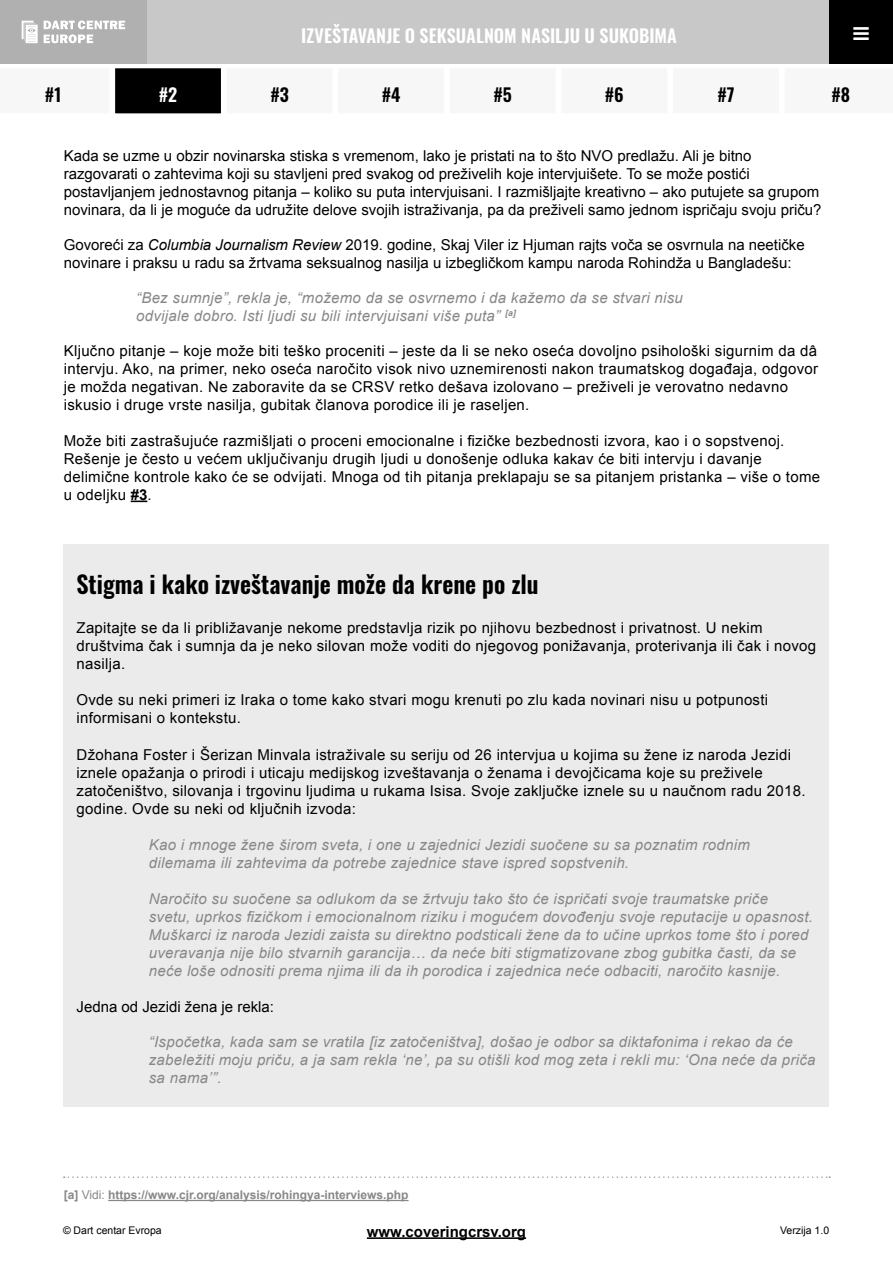
<style>
.page{position:relative;width:893px;height:1263px;background:#fff}
.page>*{position:absolute;margin:0;border:0;box-sizing:border-box;transform-origin:0 0}
.t1{font:600 24px "Oswald";color:#000}
.t2{font:600 18px "Oswald";color:#fff}
.t3{font:600 18px "Oswald";color:#000}
.t4{font:15px/18px "Arial";letter-spacing:.02em;color:#000}
.t5{font:italic 15px/18px "Arial";letter-spacing:.02em;color:#878787}
.t6{font:15px/18px "Arial";color:#000}
.t7{font:700 15px "Arial";color:#000}
.t8{font:700 12px "Arial";color:#878787}
.t9{font:10.5px "Arial";color:#000}
.s1{font-style:italic}
.s2{font-weight:700}
.s3{font-weight:400}
</style>
<div class="page">
<svg style="left:131px;top:500px;width:16px;height:2px"></svg>
<div style="left:64px;top:544px;width:765px;height:562px;background:#ebebeb"></div>
<div style="left:336px;top:66px;width:110px;height:50px;background:#f7f7f7"></div>
<div style="left:671px;top:66px;width:110px;height:50px;background:#f7f7f7"></div>
<div style="left:113px;top:66px;width:110px;height:50px;background:#000"></div>
<div style="left:111px;top:64px;width:114px;height:54px;border:4px solid #fff"></div>
<div style="left:448px;top:66px;width:110px;height:50px;background:#f7f7f7"></div>
<div style="left:224px;top:66px;width:111px;height:50px;background:#f7f7f7"></div>
<div style="left:559px;top:66px;width:110px;height:50px;background:#f7f7f7"></div>
<hr style="left:108px;top:1200px;width:301px;height:1px;background:#878787">
<svg style="left:64px;top:1176px;width:766px;height:2px"></svg>
<hr style="left:367px;top:1237px;width:159px;height:2px;background:#000">
<div style="left:0;top:0;width:893px;height:64px;background:#c8c8c8"></div>
<div style="left:0;top:0;width:147px;height:64px;background:#b0b0b0"></div>
<svg style="left:44px;top:21px;width:81px;height:22px"></svg>
<svg style="left:22px;top:21px;width:16px;height:22px"></svg>
<div style="left:829px;top:0;width:64px;height:64px;background:#000"></div>
<p class="t2" style="left:301px;top:19px;width:377px">IZVEŠTAVANJE O SEKSUALNOM NASILJU U SUKOBIMA</p>
<p class="t3" style="left:45px;top:78px;width:18px">#1</p>
<p class="t2" style="left:159px;top:78px;width:20px">#2</p>
<p class="t3" style="left:270px;top:78px;width:20px">#3</p>
<p class="t3" style="left:382px;top:78px;width:20px">#4</p>
<p class="t3" style="left:493px;top:78px;width:20px">#5</p>
<p class="t3" style="left:605px;top:78px;width:20px">#6</p>
<p class="t3" style="left:717px;top:78px;width:19px">#7</p>
<p class="t3" style="left:831px;top:78px;width:20px">#8</p>
<p class="t6" style="left:64px;top:147px;width:759px">Kada se uzme u obzir novinarska stiska s vremenom, lako je pristati na to što NVO predlažu. Ali je bitno razgovarati o zahtevima koji su stavljeni pred svakog od preživelih koje intervjuišete. To se može postići postavljanjem jednostavnog pitanja – koliko su puta intervjuisani. I razmišljajte kreativno – ako putujete sa grupom novinara, da li je moguće da udružite delove svojih istraživanja, pa da preživeli samo jednom ispričaju svoju priču?</p>
<p class="t6" style="left:64px;top:236px;width:742px">Govoreći za <span class="s1">Columbia Journalism Review</span> 2019. godine, Skaj Viler iz Hjuman rajts voča se osvrnula na neetičke novinare i praksu u radu sa žrtvama seksualnog nasilja u izbegličkom kampu naroda Rohindža u Bangladešu:</p>
<p class="t5" style="left:136px;top:289px;width:548px">“Bez sumnje”, rekla je, “možemo da se osvrnemo i da kažemo da se stvari nisu odvijale dobro. Isti ljudi su bili intervjuisani više puta” <sup>[a]</sup></p>
<p class="t4" style="left:64px;top:342px;width:756px">Ključno pitanje – koje može biti teško proceniti – jeste da li se neko oseća dovoljno psihološki sigurnim da dâ intervju. Ako, na primer, neko oseća naročito visok nivo uznemirenosti nakon traumatskog događaja, odgovor je možda negativan. Ne zaboravite da se CRSV retko dešava izolovano – preživeli je verovatno nedavno iskusio i druge vrste nasilja, gubitak članova porodice ili je raseljen.</p>
<p class="t4" style="left:64px;top:432px;width:758px">Može biti zastrašujuće razmišljati o proceni emocionalne i fizičke bezbednosti izvora, kao i o sopstvenoj.<br>Rešenje je često u većem uključivanju drugih ljudi u donošenje odluka kakav će biti intervju i davanje delimične kontrole kako će se odvijati. Mnoga od tih pitanja preklapaju se sa pitanjem pristanka – više o tome u odeljku <span class="s2">#3</span>.</p>
<h1 class="t1" style="left:77px;top:563px;width:464px">Stigma i kako izveštavanje može da krene po zlu</h1>
<p class="t4" style="left:77px;top:619px;width:741px">Zapitajte se da li približavanje nekome predstavlja rizik po njihovu bezbednost i privatnost. U nekim društvima čak i sumnja da je neko silovan može voditi do njegovog ponižavanja, proterivanja ili čak i novog nasilja.</p>
<p class="t4" style="left:77px;top:691px;width:693px">Ovde su neki primeri iz Iraka o tome kako stvari mogu krenuti po zlu kada novinari nisu u potpunosti informisani o kontekstu.</p>
<p class="t4" style="left:77px;top:745px;width:730px">Džohana Foster i Šerizan Minvala istraživale su seriju od 26 intervjua u kojima su žene iz naroda Jezidi iznele opažanja o prirodi i uticaju medijskog izveštavanja o ženama i devojčicama koje su preživele zatočeništvo, silovanja i trgovinu ljudima u rukama Isisa. Svoje zaključke iznele su u naučnom radu 2018. godine. Ovde su neki od ključnih izvoda:</p>
<p class="t5" style="left:149px;top:835px;width:602px">Kao i mnoge žene širom sveta, i one u zajednici Jezidi suočene su sa poznatim rodnim dilemama ili zahtevima da potrebe zajednice stave ispred sopstvenih.</p>
<p class="t5" style="left:149px;top:889px;width:666px">Naročito su suočene sa odlukom da se žrtvuju tako što će ispričati svoje traumatske priče svetu, uprkos fizičkom i emocionalnom riziku i mogućem dovođenju svoje reputacije u opasnost.<br>Muškarci iz naroda Jezidi zaista su direktno podsticali žene da to učine uprkos tome što i pored uveravanja nije bilo stvarnih garancija… da neće biti stigmatizovane zbog gubitka časti, da se neće loše odnositi prema njima ili da ih porodica i zajednica neće odbaciti, naročito kasnije.</p>
<p class="t6" style="left:77px;top:997px;width:199px">Jedna od Jezidi žena je rekla:</p>
<p class="t5" style="left:149px;top:1032px;width:668px">“Ispočetka, kada sam se vratila [iz zatočeništva], došao je odbor sa diktafonima i rekao da će zabeležiti moju priču, a ja sam rekla ‘ne’, pa su otišli kod mog zeta i rekli mu: ‘Ona neće da priča sa nama’”.</p>
<p class="t8" style="left:64px;top:1187px;width:346px">[a] <span class="s3">Vidi:</span> https://www.cjr.org/analysis/rohingya-interviews.php</p>
<p class="t7" style="left:367px;top:1221px;width:161px">www.coveringcrsv.org</p>
<p class="t9" style="left:63px;top:1223px;width:100px">© Dart centar Evropa</p>
<p class="t9" style="left:780px;top:1223px;width:51px">Verzija 1.0</p>
</div>
